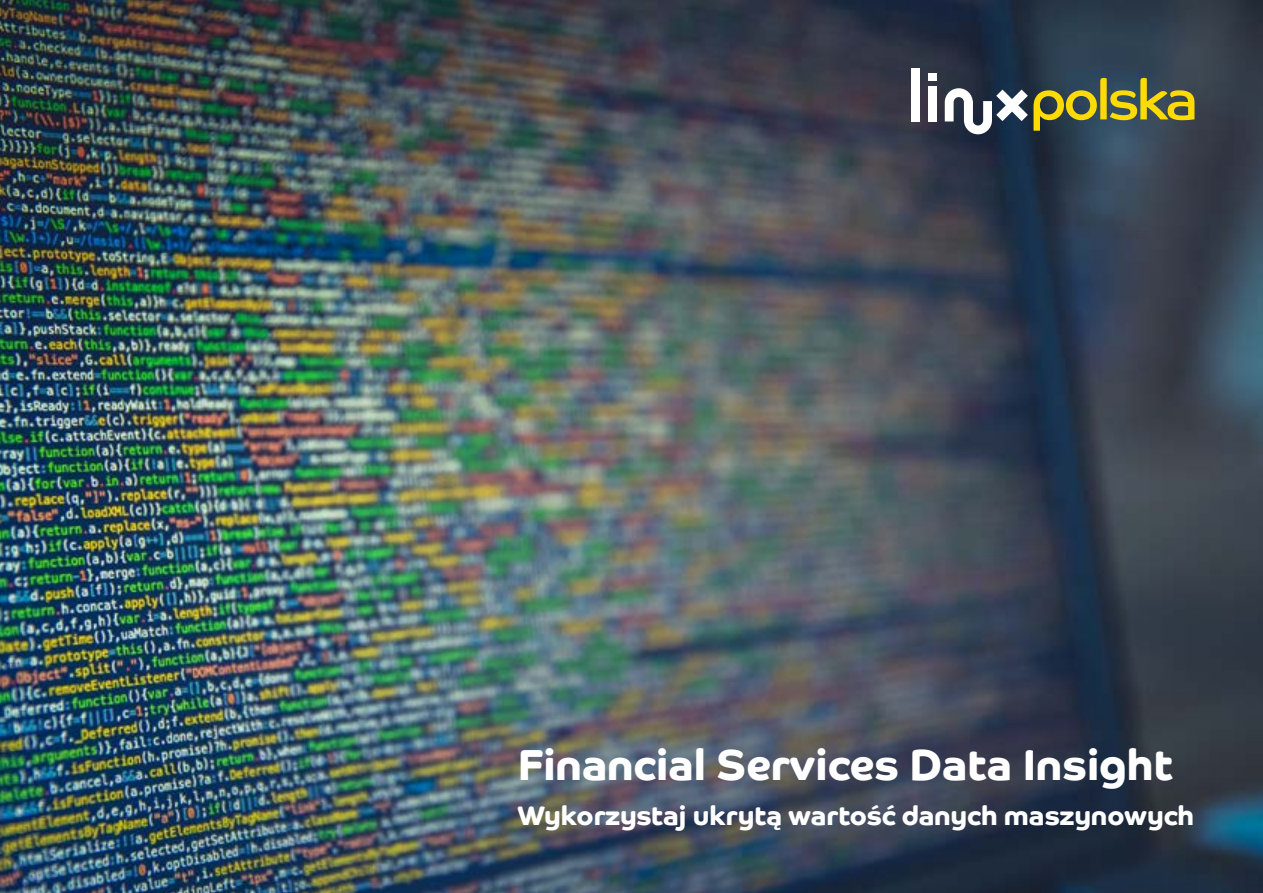
<style>
.page{position:relative;width:1263px;height:893px;background:#fff}
.page>*{position:absolute;margin:0;border:0;box-sizing:border-box;transform-origin:0 0}
.t1{font:700 43.5px "Co Headline Corp";color:#fff}
.t2{font:700 27px "Co Headline Corp";color:#fff}
.t3{font:18px "Co Headline Corp";color:#fff}
</style>
<div class="page">
<img style="left:0;top:0;width:1263px;height:893px">
<div style="left:911px;top:68px;width:9px;height:53px;background:#fff"></div>
<div style="left:928px;top:86px;width:9px;height:35px;background:#fff"></div>
<div style="left:928px;top:73px;width:9px;height:8px;background:#fff"></div>
<svg style="left:945px;top:78px;width:249px;height:56px;background:#6b7155"></svg>
<h1 class="t1" style="left:518px;top:738px;width:657px">Financial Services Data Insight</h1>
<p class="t2" style="left:518px;top:799px;width:678px">Wykorzystaj ukrytą wartość danych maszynowych</p>
<p class="t3" style="left:1028px;top:807px;width:170px">www.linuxpolska.pl</p>
</div>
